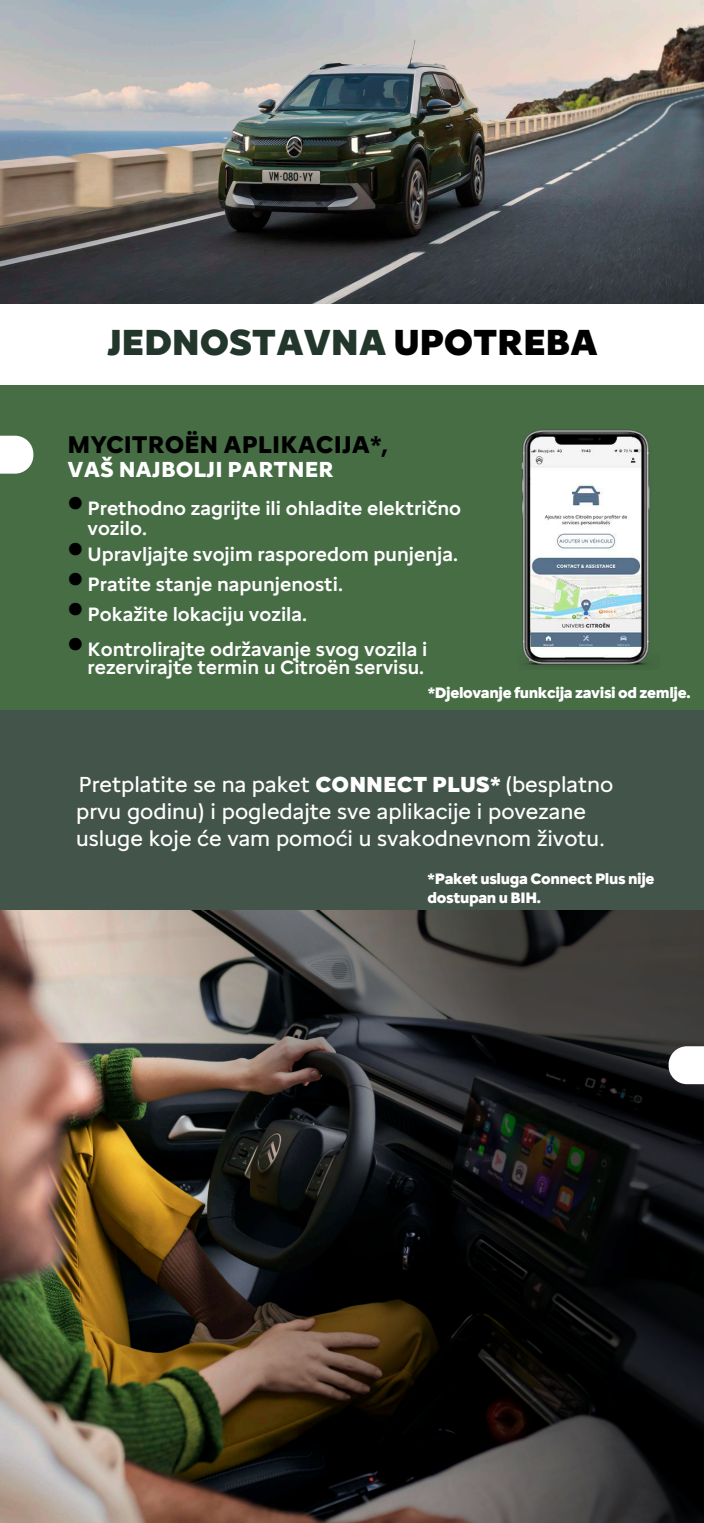
<style>
.page{position:relative;width:704px;height:1523px;background:#fff}
.page>*{position:absolute;margin:0;border:0;box-sizing:border-box;transform-origin:0 0}
.t1{font:900 37.5px "Citroen Type";letter-spacing:-.01em;color:#22362c}
.t2{font:700 25px "Citroen Type";color:#000}
.t3{font:22.5px/27px "Citroen Type";color:#fff}
.t4{font:700 22.5px "Citroen Type";color:#fff}
.t5{font:500 20px/20px "Citroen Type";color:#fff}
.t6{font:900 15.62px/18.8px "Citroen Type";letter-spacing:-.025em;color:#fff}
.s1{color:#000}
.s2{font-weight:900;font-size:42.5px;color:#000}
.s3{font-weight:900}
</style>
<div class="page">
<img style="left:1px;top:909px;width:702px;height:613px">
<img style="left:0;top:0;width:703px;height:304px">
<div style="left:0;top:706px;width:703px;height:203px;background:#43544b"></div>
<svg style="left:668px;top:1046px;width:35px;height:38px"></svg>
<div style="left:0;top:385px;width:703px;height:324px;background:#476d45"></div>
<svg style="left:0;top:436px;width:33px;height:37px"></svg>
<img style="left:521px;top:429px;width:129px;height:238px">
<h1 class="t1" style="left:107px;top:314px;width:492px">JEDNOSTAVNA <span class="s1">UPOTREBA</span></h1>
<p class="t2" style="left:68px;top:426px;width:322px">MYCITROËN APLIKACIJA*,</p>
<p class="t4" style="left:68px;top:452px;width:267px">VAŠ NAJBOLJI PARTNER</p>
<p class="t5" style="left:87px;top:496px;width:375px;text-indent:-19px"><span class="s2">•</span> Prethodno zagrijte ili ohladite električno vozilo.</p>
<p class="t5" style="left:68px;top:542px;width:391px"><span class="s2">•</span> Upravljajte svojim rasporedom punjenja.</p>
<p class="t5" style="left:68px;top:572px;width:276px"><span class="s2">•</span> Pratite stanje napunjenosti.</p>
<p class="t5" style="left:68px;top:602px;width:240px"><span class="s2">•</span> Pokažite lokaciju vozila.</p>
<p class="t5" style="left:68px;top:638px;width:360px;line-height:18.8px;text-align:right"><span class="s2">•</span> Kontrolirajte održavanje svog vozila i rezervirajte termin u Citroën servisu.</p>
<p class="t6" style="left:427px;top:682px;width:264px">*Djelovanje funkcija zavisi od zemlje.</p>
<p class="t3" style="left:76px;top:769px;width:538px">Pretplatite se na paket <span class="s3">CONNECT PLUS*</span> (besplatno prvu godinu) i pogledajte sve aplikacije i povezane usluge koje će vam pomoći u svakodnevnom životu.</p>
<p class="t6" style="left:427px;top:868px;width:228px">*Paket usluga Connect Plus nije dostupan u BIH.</p>
</div>
